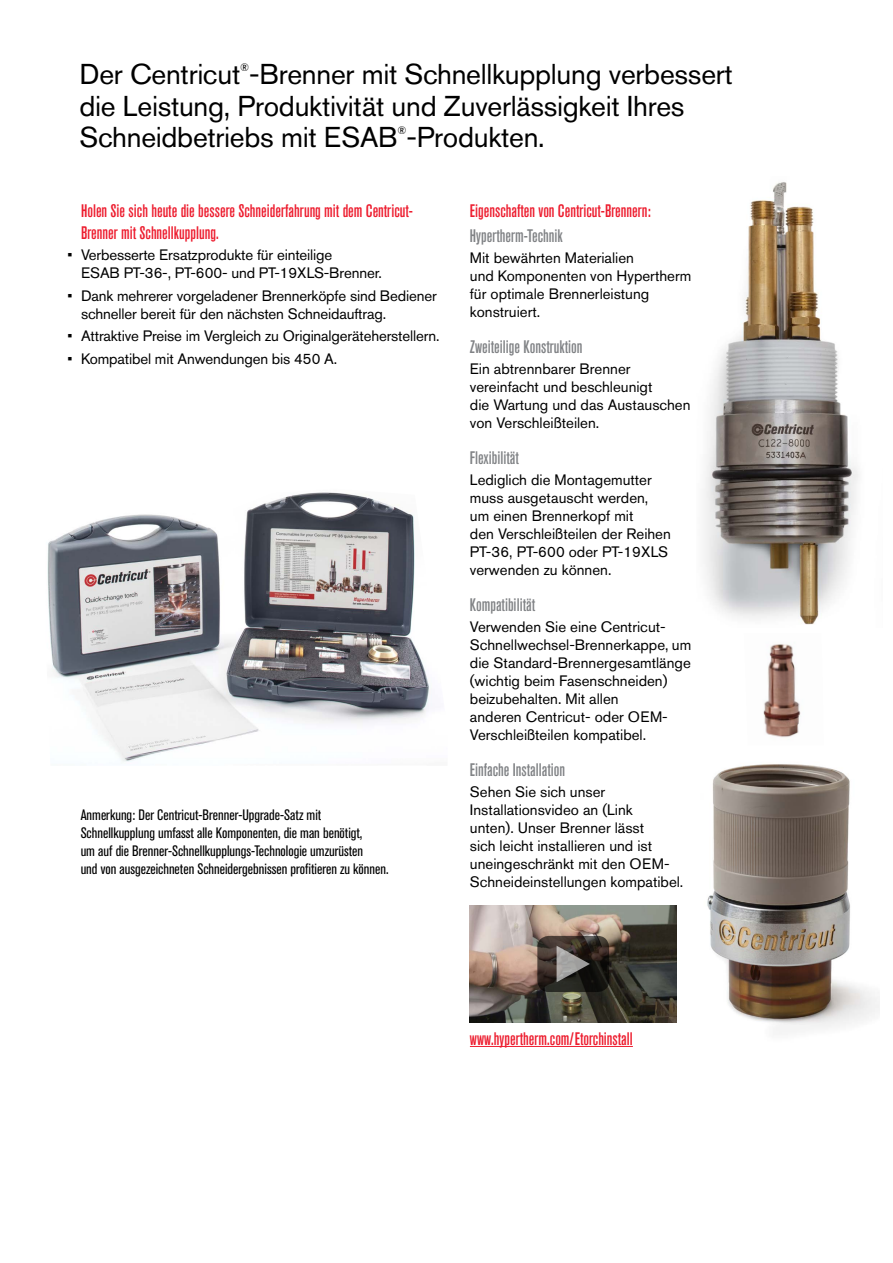
<style>
.page{position:relative;width:893px;height:1263px;background:#fff}
.page>*{position:absolute;margin:0;border:0;box-sizing:border-box;transform-origin:0 0}
.t1{font:28.5px/31.5px "Akzidenz Grotesk Pro";letter-spacing:-.01em;color:#000}
.t2{font:500 condensed 18px/22.5px "Akzidenz Grotesk Pro";color:#ed1c2e}
.t3{font:500 condensed 18px "Akzidenz Grotesk Pro";color:#808285}
.t4{font:15px/18px "Akzidenz Grotesk Pro";color:#000}
.t5{font:condensed 15px/18px "Akzidenz Grotesk Pro";color:#000}
.t6{font:10.8px "Akzidenz Grotesk Pro";color:#000}
</style>
<div class="page">
<img style="left:704px;top:182px;width:155px;height:443px">
<img style="left:707px;top:764px;width:172px;height:270px">
<img style="left:47px;top:492px;width:385px;height:270px">
<img style="left:763px;top:644px;width:38px;height:94px">
<img style="left:470px;top:905px;width:207px;height:118px">
<img style="left:528px;top:922px;width:91px;height:83px;border-radius:15px">
<svg style="left:537px;top:936px;width:72px;height:56px;background:#302923"></svg>
<svg style="left:557px;top:946px;width:33px;height:36px"></svg>
<hr style="left:470px;top:1046px;width:163px;height:1px;background:#ed1c2e">
<p class="t6" style="left:240px;top:60px;width:11px">®</p>
<h1 class="t1" style="left:80px;top:90px;width:607px">die Leistung, Produktivität und Zuverlässigkeit Ihres<br>Schneidbetriebs mit ESAB -Produkten.</h1>
<h1 class="t1" style="left:80px;top:59px;width:655px">Der Centricut -Brenner mit Schnellkupplung verbessert</h1>
<p class="t6" style="left:397px;top:123px;width:11px">®</p>
<p class="t2" style="left:81px;top:198px;width:334px">Holen Sie sich heute die bessere Schneiderfahrung mit dem Centricut-<br>Brenner mit Schnellkupplung.</p>
<p class="t4" style="left:81px;top:246px;width:303px;text-indent:-13px">• Verbesserte Ersatzprodukte für einteilige<br>ESAB PT-36-, PT-600- und PT-19XLS-Brenner.</p>
<p class="t4" style="left:81px;top:286px;width:357px;text-indent:-14px">• Dank mehrerer vorgeladener Brennerköpfe sind Bediener schneller bereit für den nächsten Schneidauftrag.</p>
<p class="t4" style="left:67px;top:327px;width:373px">• Attraktive Preise im Vergleich zu Originalgeräteherstellern.</p>
<p class="t4" style="left:67px;top:349px;width:271px">• Kompatibel mit Anwendungen bis 450 A.</p>
<p class="t5" style="left:81px;top:806px;width:309px">Anmerkung: Der Centricut-Brenner-Upgrade-Satz mit Schnellkupplung umfasst alle Komponenten, die man benötigt,<br>um auf die Brenner-Schnellkupplungs-Technologie umzurüsten<br>und von ausgezeichneten Schneidergebnissen profitieren zu können.</p>
<p class="t2" style="left:470px;top:198px;width:182px">Eigenschaften von Centricut-Brennern:</p>
<p class="t3" style="left:470px;top:224px;width:94px">Hypertherm-Technik</p>
<p class="t4" style="left:470px;top:249px;width:223px">Mit bewährten Materialien<br>und Komponenten von Hypertherm für optimale Brennerleistung konstruiert.</p>
<p class="t3" style="left:470px;top:335px;width:114px">Zweiteilige Konstruktion</p>
<p class="t4" style="left:470px;top:360px;width:222px">Ein abtrennbarer Brenner vereinfacht und beschleunigt<br>die Wartung und das Austauschen von Verschleißteilen.</p>
<p class="t3" style="left:470px;top:446px;width:51px">Flexibilität</p>
<p class="t4" style="left:470px;top:471px;width:202px">Lediglich die Montagemutter muss ausgetauscht werden, um einen Brennerkopf mit<br>den Verschleißteilen der Reihen<br>PT-36, PT-600 oder PT-19XLS verwenden zu können.</p>
<p class="t3" style="left:470px;top:593px;width:67px">Kompatibilität</p>
<p class="t4" style="left:470px;top:618px;width:223px">Verwenden Sie eine Centricut-<br>Schnellwechsel-Brennerkappe, um die Standard-Brennergesamtlänge (wichtig beim Fasenschneiden) beizubehalten. Mit allen<br>anderen Centricut- oder OEM-<br>Verschleißteilen kompatibel.</p>
<p class="t3" style="left:470px;top:758px;width:97px">Einfache Installation</p>
<p class="t4" style="left:470px;top:783px;width:215px">Sehen Sie sich unser<br>Installationsvideo an (Link<br>unten). Unser Brenner lässt<br>sich leicht installieren und ist uneingeschränkt mit den OEM-<br>Schneideinstellungen kompatibel.</p>
<p class="t2" style="left:470px;top:1026px;width:164px">www.hypertherm.com/Etorchinstall</p>
</div>
